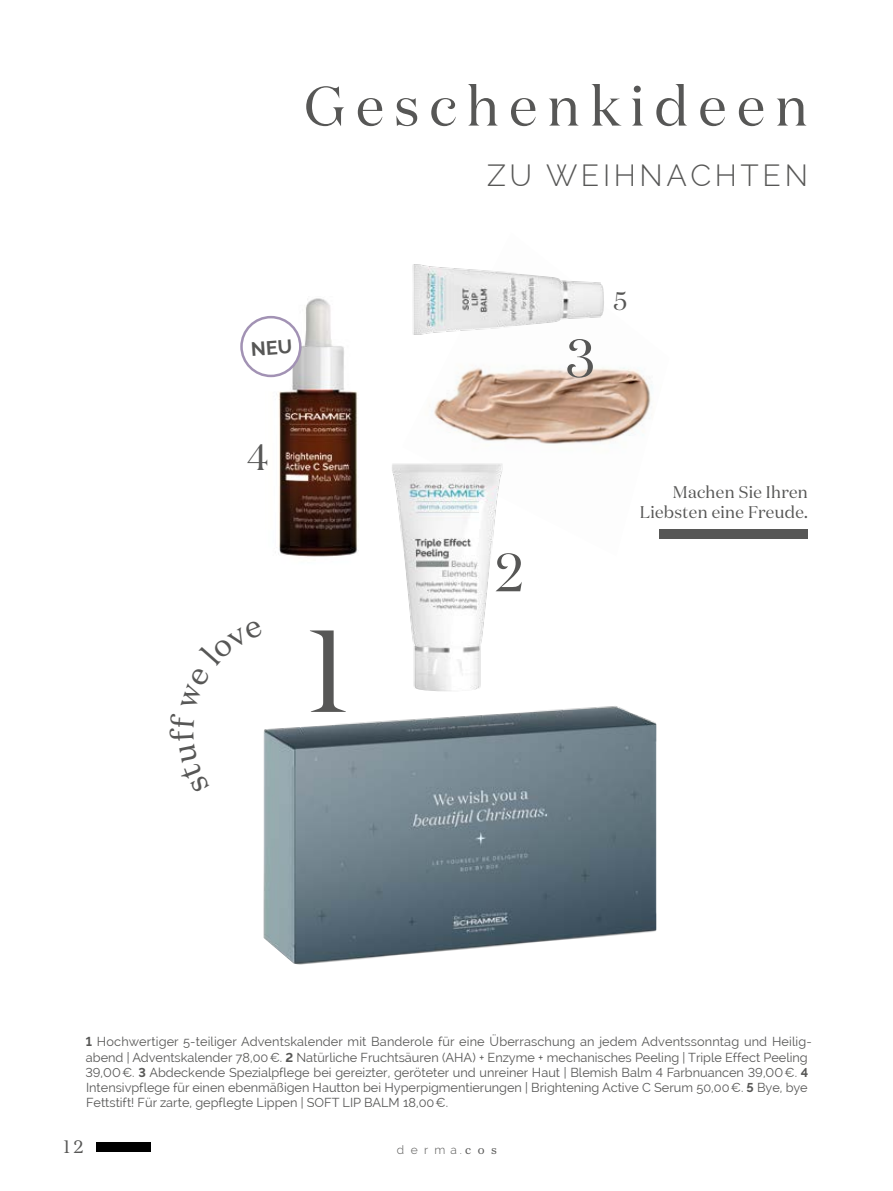
<style>
.page{position:relative;width:893px;height:1191px;background:#fff}
.page>*{position:absolute;margin:0;border:0;box-sizing:border-box;transform-origin:0 0}
.t1{font:116.25px "Domaine Display";color:#575756}
.t2{font:55.5px "Domaine Display";letter-spacing:.18em;color:#575756}
.t3{font:53.7px "Domaine Display";color:#575756}
.t4{font:36.3px "Domaine Display";color:#575756}
.t5{font:300 30px "Raleway";letter-spacing:.12em;color:#575756}
.t6{font:25.35px "Domaine Display";color:#575756}
.t7{font:18px "Domaine Text";color:#575756}
.t8{font:16.8px/20.2px "Domaine Display";letter-spacing:.02em;color:#575756;text-align:right}
.t9{font:12.75px/15.3px "Raleway";color:#575756}
.t10{font:300 12px "Raleway";letter-spacing:.53em;color:#575756}
.s1{font-weight:700}
.s2{font-family:"Domaine Text";font-weight:400}
</style>
<div class="page">
<div style="left:97px;top:1142px;width:54px;height:9px;background:#000"></div>
<img style="left:434px;top:367px;width:235px;height:172px">
<img style="left:264px;top:706px;width:392px;height:259px">
<img style="left:268px;top:298px;width:90px;height:259px">
<img style="left:342px;top:434px;width:210px;height:258px">
<div style="left:659px;top:529px;width:149px;height:9px;background:#575756"></div>
<div style="left:241px;top:317px;width:59px;height:59px;background:#fff;border-radius:50%"></div>
<div style="left:240px;top:316px;width:62px;height:61px;border:3px solid #a292b4;border-radius:50%"></div>
<img style="left:412px;top:264px;width:189px;height:115px">
<img style="left:600px;top:284px;width:4px;height:32px">
<h2 class="t2" style="left:304px;top:72px;width:505px">Geschenkideen</h2>
<h3 class="t5" style="left:487px;top:158px;width:322px">ZU WEIHNACHTEN</h3>
<h3 class="t4" style="left:247px;top:435px;width:23px">4</h3>
<h1 class="t1" style="left:307px;top:599px;width:42px">1</h1>
<h3 class="t3" style="left:495px;top:539px;width:30px">2</h3>
<h3 class="t3" style="left:567px;top:325px;width:29px">3</h3>
<h3 class="t6" style="left:614px;top:285px;width:15px">5</h3>
<h3 class="t8" style="left:640px;top:482px;width:170px">Machen Sie Ihren<br>Liebsten eine Freude.</h3>
<p class="t9" style="left:85px;top:1034px;width:728px"><span class="s1">1</span> Hochwertiger 5-teiliger Adventskalender mit Banderole für eine Überraschung an jedem Adventssonntag und Heilig&shy;abend | Adventskalender 78,00€. <span class="s1">2</span> Natürliche Fruchtsäuren (AHA) + Enzyme + mechanisches Peeling | Triple Effect Peeling 39,00€. <span class="s1">3</span> Abdeckende Spezialpflege bei gereizter, geröteter und unreiner Haut | Blemish Balm 4 Farbnuancen 39,00€. <span class="s1">4<br></span>Intensivpflege für einen ebenmäßigen Hautton bei Hyperpigmentierungen | Brightening Active C Serum 50,00€. <span class="s1">5</span> Bye, bye Fettstift! Für zarte, gepflegte Lippen | SOFT LIP BALM 18,00€.</p>
<h3 class="t7" style="left:63px;top:1135px;width:22px">12</h3>
<p class="t10" style="left:397px;top:1142px;width:102px">derma.<span class="s2">cos</span></p>
</div>
